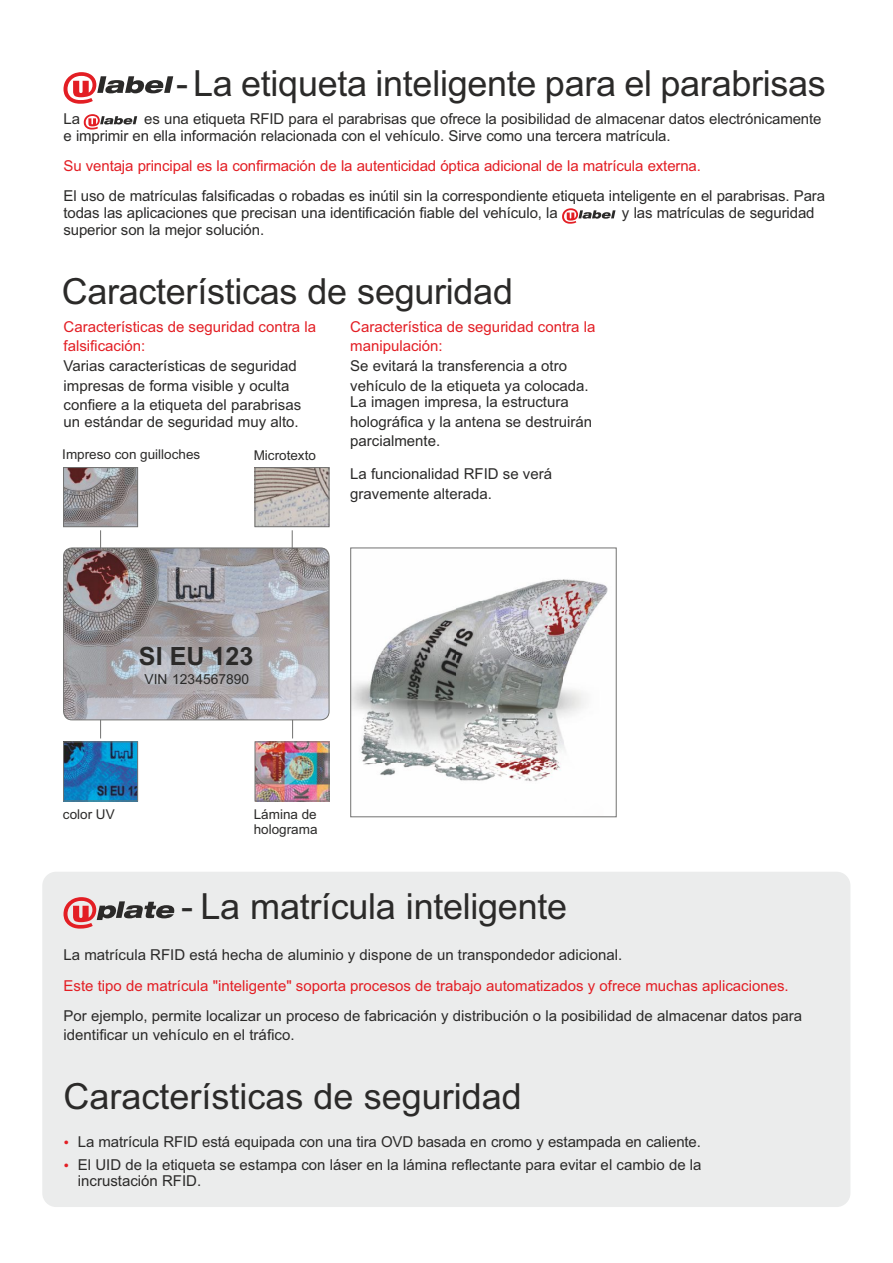
<style>
.page{position:relative;width:893px;height:1263px;background:#fff}
.page>*{position:absolute;margin:0;border:0;box-sizing:border-box;transform-origin:0 0}
.t1{font:36px "Arial";letter-spacing:-.01em;color:#2b2a29}
.t2{font:700 25.2px "Arial";color:#2b2a29}
.t3{font:15px/19.2px "Arial";color:#2b2a29}
.t4{font:15px/19.2px "Arial";color:#e31e24}
.t5{font:13.8px "Arial";color:#2b2a29}
.t6{font:13.5px/15.1px "Arial";color:#2b2a29}
</style>
<div class="page">
<svg style="left:64px;top:72px;width:109px;height:32px"></svg>
<svg style="left:84px;top:114px;width:53px;height:16px"></svg>
<svg style="left:562px;top:208px;width:53px;height:16px"></svg>
<svg style="left:64px;top:897px;width:111px;height:32px;background:#c1a4a5"></svg>
<img style="left:352px;top:579px;width:256px;height:202px">
<div style="left:350px;top:548px;width:266px;height:269px;border:1px solid #727271"></div>
<img style="left:65px;top:744px;width:71px;height:55px">
<div style="left:63px;top:742px;width:75px;height:59px;border:1px solid #727271"></div>
<img style="left:257px;top:469px;width:70px;height:56px">
<div style="left:255px;top:467px;width:74px;height:60px;border:1px solid #727271"></div>
<hr style="left:100px;top:704px;width:1px;height:34px;background:#727271">
<hr style="left:292px;top:704px;width:1px;height:34px;background:#727271">
<hr style="left:292px;top:530px;width:1px;height:35px;background:#727271">
<hr style="left:100px;top:530px;width:1px;height:42px;background:#727271">
<img style="left:65px;top:469px;width:71px;height:56px">
<div style="left:63px;top:467px;width:75px;height:60px;border:1px solid #727271"></div>
<img style="left:257px;top:744px;width:70px;height:55px">
<div style="left:255px;top:742px;width:74px;height:59px;border:1px solid #727271"></div>
<img style="left:64px;top:548px;width:265px;height:172px">
<div style="left:63px;top:548px;width:266px;height:172px;border:1px solid #727271;border-radius:9px"></div>
<svg style="left:65px;top:1163px;width:3px;height:4px"></svg>
<h1 class="t1" style="left:176px;top:70px;width:651px">-La etiqueta inteligente para el parabrisas</h1>
<p class="t3" style="left:64px;top:112px;width:759px;line-height:16.8px;text-indent:81px">es una etiqueta RFID para el parabrisas que ofrece la posibilidad de almacenar datos electrónicamente e imprimir en ella información relacionada con el vehículo. Sirve como una tercera matrícula.</p>
<p class="t4" style="left:64px;top:158px;width:639px">Su ventaja principal es la confirmación de la autenticidad óptica adicional de la matrícula externa.</p>
<p class="t3" style="left:63px;top:189px;width:763px;line-height:16.8px">El uso de matrículas falsificadas o robadas es inútil sin la correspondiente etiqueta inteligente en el parabrisas. Para todas las aplicaciones que precisan una identificación fiable del vehículo, la</p>
<p class="t3" style="left:64px;top:111px;width:18px">La</p>
<p class="t3" style="left:622px;top:205px;width:194px">y las matrículas de seguridad</p>
<p class="t3" style="left:63px;top:221px;width:202px">superior son la mejor solución.</p>
<h1 class="t1" style="left:62px;top:277px;width:453px">Características de seguridad</h1>
<p class="t4" style="left:64px;top:318px;width:254px">Características de seguridad contra la falsificación:</p>
<p class="t3" style="left:64px;top:358px;width:239px">Varias características de seguridad impresas de forma visible y oculta confiere a la etiqueta del parabrisas</p>
<p class="t3" style="left:64px;top:413px;width:237px">un estándar de seguridad muy alto.</p>
<p class="t6" style="left:62px;top:448px;width:140px">Impreso con guilloches</p>
<p class="t6" style="left:254px;top:449px;width:64px">Microtexto</p>
<p class="t4" style="left:350px;top:318px;width:247px">Característica de seguridad contra la manipulación:</p>
<p class="t3" style="left:350px;top:358px;width:240px">Se evitará la transferencia a otro vehículo de la etiqueta ya colocada.</p>
<p class="t3" style="left:350px;top:394px;width:243px">La imagen impresa, la estructura holográfica y la antena se destruirán parcialmente.</p>
<p class="t3" style="left:350px;top:466px;width:203px">La funcionalidad RFID se verá gravemente alterada.</p>
<h2 class="t2" style="left:139px;top:647px;width:116px">SI EU 123</h2>
<p class="t5" style="left:145px;top:674px;width:106px">VIN 1234567890</p>
<p class="t6" style="left:63px;top:808px;width:53px">color UV</p>
<p class="t6" style="left:254px;top:808px;width:65px">Lámina de holograma</p>
<h1 class="t1" style="left:181px;top:893px;width:387px">- La matrícula inteligente</h1>
<p class="t3" style="left:64px;top:947px;width:560px">La matrícula RFID está hecha de aluminio y dispone de un transpondedor adicional.</p>
<p class="t4" style="left:64px;top:977px;width:727px">Este tipo de matrícula "inteligente" soporta procesos de trabajo automatizados y ofrece muchas aplicaciones.</p>
<p class="t3" style="left:64px;top:1007px;width:740px">Por ejemplo, permite localizar un proceso de fabricación y distribución o la posibilidad de almacenar datos para identificar un vehículo en el tráfico.</p>
<h1 class="t1" style="left:64px;top:1083px;width:460px">Características de seguridad</h1>
<p class="t3" style="left:78px;top:1132px;width:625px;line-height:22.4px">La matrícula RFID está equipada con una tira OVD basada en cromo y estampada en caliente.<br>El UID de la etiqueta se estampa con láser en la lámina reflectante para evitar el cambio de la</p>
<p class="t3" style="left:78px;top:1173px;width:125px">incrustación RFID.</p>
</div>
